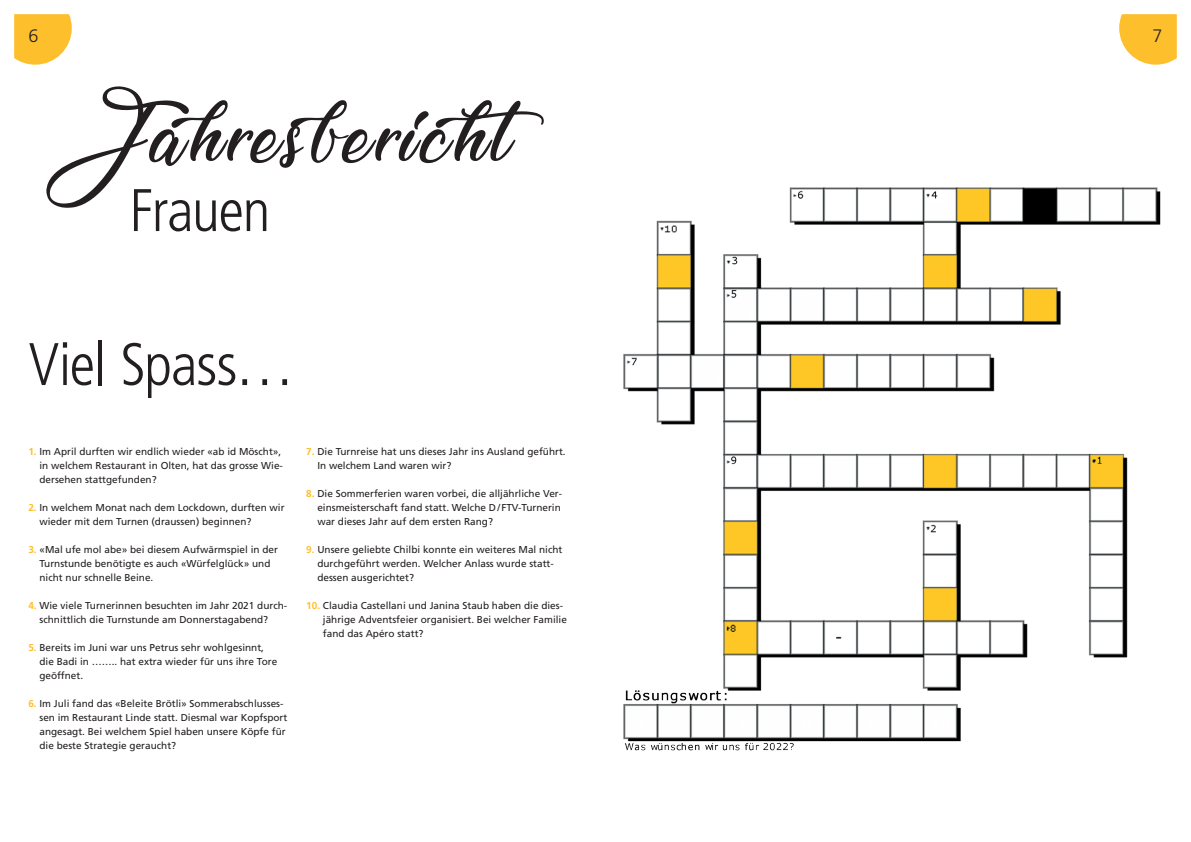
<style>
.page{position:relative;width:1191px;height:842px;background:#fff}
.page>*{position:absolute;margin:0;border:0;box-sizing:border-box;transform-origin:0 0}
.t1{font:300 condensed 60px "Frutiger LT Std";letter-spacing:-.025em;color:#231f20}
.t2{font:60px "Lovely Home";letter-spacing:.07em;color:#231f20}
.t3{font:300 18px "Frutiger LT Std";color:#231f20}
.t4{font:10px/14px "Frutiger LT Std";color:#231f20}
.s1{font-weight:700;color:#febf2d}
</style>
<div class="page">
<svg style="left:14px;top:14px;width:58px;height:51px;background:#fec749"></svg>
<svg style="left:1119px;top:14px;width:57px;height:51px;background:#fec748"></svg>
<img style="left:623px;top:187px;width:538px;height:564px">
<h2 class="t3" style="left:28px;top:26px;width:12px">6</h2>
<h2 class="t3" style="left:1152px;top:26px;width:12px">7</h2>
<h1 class="t2" style="left:28px;top:105px;width:549px">Jahresbericht</h1>
<h1 class="t1" style="left:129px;top:176px;width:143px">Frauen</h1>
<h1 class="t1" style="left:28px;top:330px;width:268px">Viel Spass…</h1>
<p class="t4" style="left:39px;top:445px;width:245px;text-indent:-11px"><span class="s1">1.</span> Im April durften wir endlich wieder «ab id Möscht», in welchem Restaurant in Olten, hat das grosse Wie&shy;dersehen stattgefunden?</p>
<p class="t4" style="left:39px;top:501px;width:247px;text-indent:-11px"><span class="s1">2.</span> In welchem Monat nach dem Lockdown, durften wir wieder mit dem Turnen (draussen) beginnen?</p>
<p class="t4" style="left:39px;top:543px;width:240px;text-indent:-11px"><span class="s1">3.</span> «Mal ufe mol abe» bei diesem Aufwärmspiel in der<br>Turnstunde benötigte es auch «Würfelglück» und nicht nur schnelle Beine.</p>
<p class="t4" style="left:39px;top:599px;width:249px;text-indent:-11px"><span class="s1">4.</span> Wie viele Turnerinnen besuchten im Jahr 2021 durch&shy;schnittlich die Turnstunde am Donnerstagabend?</p>
<p class="t4" style="left:39px;top:641px;width:239px;text-indent:-11px"><span class="s1">5.</span> Bereits im Juni war uns Petrus sehr wohlgesinnt, die Badi in …….. hat extra wieder für uns ihre Tore geöffnet.</p>
<p class="t4" style="left:39px;top:697px;width:249px;text-indent:-11px"><span class="s1">6.</span> Im Juli fand das «Beleite Brötli» Sommerabschlusses&shy;sen im Restaurant Linde statt. Diesmal war Kopfsport angesagt. Bei welchem Spiel haben unsere Köpfe für die beste Strategie geraucht?</p>
<p class="t4" style="left:317px;top:445px;width:250px;text-indent:-11px"><span class="s1">7.</span> Die Turnreise hat uns dieses Jahr ins Ausland geführt.<br>In welchem Land waren wir?</p>
<p class="t4" style="left:317px;top:487px;width:246px;text-align:justify;text-indent:-11px"><span class="s1">8.</span> Die Sommerferien waren vorbei, die alljährliche Ver&shy;einsmeisterschaft fand statt. Welche D/ FTV-Turnerin war dieses Jahr auf dem ersten Rang?</p>
<p class="t4" style="left:317px;top:543px;width:247px;text-indent:-11px"><span class="s1">9.</span> Unsere geliebte Chilbi konnte ein weiteres Mal nicht durchgeführt werden. Welcher Anlass wurde statt&shy;dessen ausgerichtet?</p>
<p class="t4" style="left:323px;top:599px;width:245px;text-indent:-17px"><span class="s1">10.</span> Claudia Castellani und Janina Staub haben die dies&shy;jährige Adventsfeier organisiert. Bei welcher Familie fand das Apéro statt?</p>
</div>
